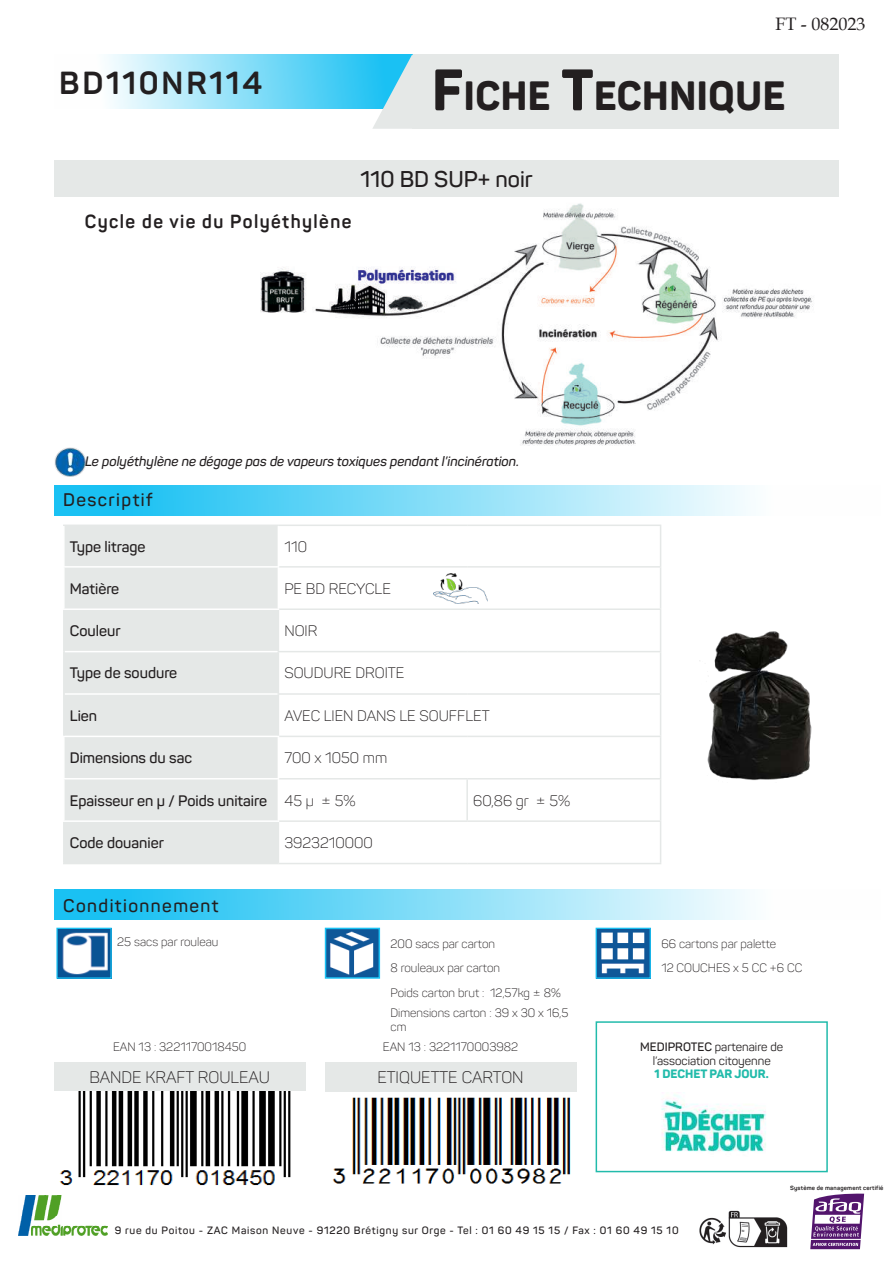
<style>
.page{position:relative;width:893px;height:1263px;background:#fff}
.page>*{position:absolute;margin:0;border:0;box-sizing:border-box;transform-origin:0 0}
.t1{font:800 40.35px "Panton";letter-spacing:.015em;color:#231f20;scale:.96 1}
.t2{font:700 31.5px "Panton";letter-spacing:.085em;color:#231f20}
.t3{font:600 22.5px "Panton";color:#231f20}
.t4{font:700 18.75px "Panton";letter-spacing:.08em;color:#231f20;scale:.96 1}
.t5{font:600 18px "Panton";letter-spacing:.08em;color:#231f20}
.t6{font:18px "Book Antiqua";color:#231f20}
.t7{font:300 16.5px "Panton";color:#231f20}
.t8{font:600 15px "Panton";color:#231f20}
.t9{font:300 15px "Panton";color:#231f20}
.t10{font:italic 600 13.5px "Panton";color:#231f20}
.t11{font:300 12px/19.8px "Panton";color:#231f20}
.t12{font:12px/13.5px "Panton";color:#231f20;text-align:center}
.t13{font:800 12px "Panton";color:#22bbab}
.t14{font:600 10.5px "Panton";letter-spacing:.07em;color:#231f20}
.t15{font:700 6px "Panton";letter-spacing:.03em;color:#231f20}
.s1{font-size:57.6px}
.s2{font-weight:300}
.s3{font-weight:600}
</style>
<div class="page">
<img style="left:260px;top:203px;width:553px;height:243px">
<div style="left:413px;top:54px;width:426px;height:75px;background:#e5e8e7"></div>
<svg style="left:107px;top:54px;width:265px;height:55px;background:#8ddff8"></svg>
<svg style="left:372px;top:54px;width:41px;height:75px;background:#8ad7ed"></svg>
<div style="left:54px;top:485px;width:826px;height:31px;background:linear-gradient(to right,#0abdf2,#fff)"></div>
<div style="left:54px;top:889px;width:826px;height:31px;background:linear-gradient(to right,#0abdf2,#fff)"></div>
<img style="left:18px;top:1196px;width:90px;height:39px">
<svg style="left:810px;top:1193px;width:54px;height:56px"></svg>
<hr style="left:811px;top:1239px;width:50px;height:1px;background:#fff">
<img style="left:55px;top:448px;width:30px;height:29px">
<div style="left:596px;top:1021px;width:232px;height:151px;border:2px solid #22bbab"></div>
<img style="left:58px;top:930px;width:52px;height:47px">
<div style="left:56px;top:928px;width:56px;height:51px;border:1px solid #1ac1f3"></div>
<img style="left:328px;top:931px;width:49px;height:45px">
<div style="left:325px;top:928px;width:55px;height:51px;border:2px solid #1ac1f3"></div>
<img style="left:598px;top:930px;width:51px;height:47px">
<div style="left:596px;top:928px;width:55px;height:51px;border:1px solid #1ac1f3"></div>
<div style="left:325px;top:1061px;width:251px;height:31px;background:#e5e8e7"></div>
<div style="left:54px;top:1061px;width:251px;height:31px;background:#e5e8e7"></div>
<img style="left:661px;top:1092px;width:105px;height:60px">
<img style="left:699px;top:1210px;width:89px;height:38px">
<div style="left:65px;top:526px;width:213px;height:337px;background:#e5e8e7"></div>
<hr style="left:278px;top:524px;width:189px;height:2px;background:#e5e8e7">
<hr style="left:467px;top:524px;width:194px;height:2px;background:#e5e8e7">
<hr style="left:660px;top:526px;width:1px;height:40px;background:#e5e8e7">
<hr style="left:279px;top:566px;width:188px;height:2px;background:#e5e8e7">
<hr style="left:467px;top:566px;width:194px;height:2px;background:#e5e8e7">
<hr style="left:660px;top:568px;width:1px;height:40px;background:#e5e8e7">
<hr style="left:279px;top:608px;width:188px;height:2px;background:#e5e8e7">
<hr style="left:467px;top:608px;width:194px;height:2px;background:#e5e8e7">
<hr style="left:660px;top:610px;width:1px;height:41px;background:#e5e8e7">
<hr style="left:278px;top:651px;width:189px;height:1px;background:#e5e8e7">
<hr style="left:467px;top:651px;width:194px;height:1px;background:#e5e8e7">
<hr style="left:660px;top:652px;width:1px;height:41px;background:#e5e8e7">
<hr style="left:278px;top:693px;width:189px;height:2px;background:#e5e8e7">
<hr style="left:467px;top:693px;width:194px;height:2px;background:#e5e8e7">
<hr style="left:660px;top:695px;width:1px;height:41px;background:#e5e8e7">
<hr style="left:279px;top:736px;width:188px;height:1px;background:#e5e8e7">
<hr style="left:467px;top:736px;width:194px;height:1px;background:#e5e8e7">
<hr style="left:660px;top:737px;width:1px;height:41px;background:#e5e8e7">
<hr style="left:279px;top:778px;width:188px;height:1px;background:#e5e8e7">
<hr style="left:279px;top:820px;width:188px;height:2px;background:#e5e8e7">
<hr style="left:278px;top:863px;width:189px;height:1px;background:#e5e8e7">
<hr style="left:467px;top:863px;width:194px;height:1px;background:#e5e8e7">
<hr style="left:63px;top:608px;width:216px;height:2px;background:#fff">
<hr style="left:65px;top:651px;width:213px;height:1px;background:#fff">
<hr style="left:65px;top:693px;width:213px;height:2px;background:#fff">
<hr style="left:63px;top:736px;width:216px;height:1px;background:#fff">
<hr style="left:467px;top:820px;width:194px;height:2px;background:#e5e8e7">
<hr style="left:467px;top:778px;width:194px;height:1px;background:#e5e8e7">
<hr style="left:466px;top:779px;width:2px;height:41px;background:#e5e8e7">
<hr style="left:660px;top:779px;width:1px;height:41px;background:#e5e8e7">
<hr style="left:660px;top:822px;width:1px;height:41px;background:#e5e8e7">
<hr style="left:63px;top:524px;width:215px;height:2px;background:#e5e8e7">
<hr style="left:63px;top:610px;width:2px;height:42px;background:#e5e8e7">
<hr style="left:278px;top:610px;width:1px;height:41px;background:#e5e8e7">
<hr style="left:63px;top:652px;width:2px;height:42px;background:#e5e8e7">
<hr style="left:278px;top:652px;width:1px;height:41px;background:#e5e8e7">
<hr style="left:63px;top:694px;width:2px;height:42px;background:#e5e8e7">
<hr style="left:278px;top:695px;width:1px;height:41px;background:#e5e8e7">
<hr style="left:63px;top:822px;width:2px;height:41px;background:#e5e8e7">
<hr style="left:278px;top:822px;width:1px;height:41px;background:#e5e8e7">
<hr style="left:63px;top:863px;width:215px;height:1px;background:#e5e8e7">
<hr style="left:63px;top:820px;width:216px;height:2px;background:#fff">
<hr style="left:63px;top:566px;width:216px;height:2px;background:#fff">
<hr style="left:63px;top:778px;width:216px;height:1px;background:#fff">
<div style="left:54px;top:160px;width:785px;height:37px;background:#e5e8e7"></div>
<img style="left:59px;top:1092px;width:232px;height:94px">
<img style="left:332px;top:1097px;width:239px;height:87px">
<img style="left:699px;top:631px;width:113px;height:149px">
<img style="left:434px;top:573px;width:54px;height:30px">
<h2 class="t2" style="left:59px;top:63px;width:204px">BD110NR114</h2>
<h3 class="t6" style="left:775px;top:11px;width:92px">FT - 082023</h3>
<h1 class="t1" style="left:432px;top:71px;width:369px"><span class="s1">F</span>ICHE <span class="s1">T</span>ECHNIQUE</h1>
<h3 class="t3" style="left:361px;top:165px;width:174px">110 BD SUP+ noir</h3>
<h3 class="t4" style="left:85px;top:209px;width:279px">Cycle de vie du Polyéthylène</h3>
<p class="t10" style="left:85px;top:452px;width:436px">Le polyéthylène ne dégage pas de vapeurs toxiques pendant l’incinération.</p>
<h3 class="t5" style="left:63px;top:489px;width:91px">Descriptif</h3>
<p class="t8" style="left:70px;top:537px;width:77px">Type litrage</p>
<p class="t9" style="left:284px;top:537px;width:24px">110</p>
<p class="t8" style="left:70px;top:579px;width:51px">Matière</p>
<p class="t9" style="left:284px;top:579px;width:108px">PE BD RECYCLE</p>
<p class="t8" style="left:70px;top:621px;width:52px">Couleur</p>
<p class="t9" style="left:284px;top:622px;width:34px">NOIR</p>
<p class="t8" style="left:70px;top:664px;width:109px">Type de soudure</p>
<p class="t9" style="left:284px;top:664px;width:121px">SOUDURE DROITE</p>
<p class="t8" style="left:70px;top:706px;width:29px">Lien</p>
<p class="t9" style="left:284px;top:706px;width:207px">AVEC LIEN DANS LE SOUFFLET</p>
<p class="t8" style="left:70px;top:748px;width:124px">Dimensions du sac</p>
<p class="t9" style="left:284px;top:749px;width:104px">700 x 1050 mm</p>
<p class="t8" style="left:70px;top:791px;width:287px">Epaisseur en µ / Poids unitaire <span class="s2">45 µ ± 5%</span></p>
<p class="t9" style="left:473px;top:791px;width:99px">60,86 gr ± 5%</p>
<p class="t8" style="left:70px;top:833px;width:96px">Code douanier</p>
<p class="t9" style="left:284px;top:833px;width:90px">3923210000</p>
<h3 class="t5" style="left:63px;top:894px;width:157px">Conditionnement</h3>
<p class="t11" style="left:117px;top:932px;width:103px">25 sacs par rouleau</p>
<p class="t11" style="left:391px;top:934px;width:106px">200 sacs par carton</p>
<p class="t11" style="left:391px;top:983px;width:179px">Poids carton brut : 12,57kg ± 8%<br>Dimensions carton : 39 x 30 x 16,5</p>
<p class="t11" style="left:391px;top:1017px;width:17px">cm</p>
<p class="t11" style="left:661px;top:934px;width:116px">66 cartons par palette</p>
<p class="t11" style="left:391px;top:958px;width:111px">8 rouleaux par carton</p>
<p class="t11" style="left:661px;top:958px;width:143px">12 COUCHES x 5 CC +6 CC</p>
<p class="t11" style="left:113px;top:1037px;width:135px">EAN 13 : 3221170018450</p>
<p class="t11" style="left:383px;top:1037px;width:137px">EAN 13 : 3221170003982</p>
<h3 class="t7" style="left:89px;top:1067px;width:182px">BANDE KRAFT ROULEAU</h3>
<h3 class="t7" style="left:377px;top:1067px;width:148px">ETIQUETTE CARTON</h3>
<p class="t12" style="left:640px;top:1040px;width:144px"><span class="s3">MEDIPROTEC</span> partenaire de l’association citoyenne</p>
<p class="t13" style="left:655px;top:1066px;width:116px">1 DECHET PAR JOUR.</p>
<p class="t15" style="left:790px;top:1184px;width:95px">Système de management certifié</p>
<p class="t14" style="left:115px;top:1223px;width:565px">9 rue du Poitou - ZAC Maison Neuve - 91220 Brétigny sur Orge - Tel : 01 60 49 15 15 / Fax : 01 60 49 15 10</p>
</div>
